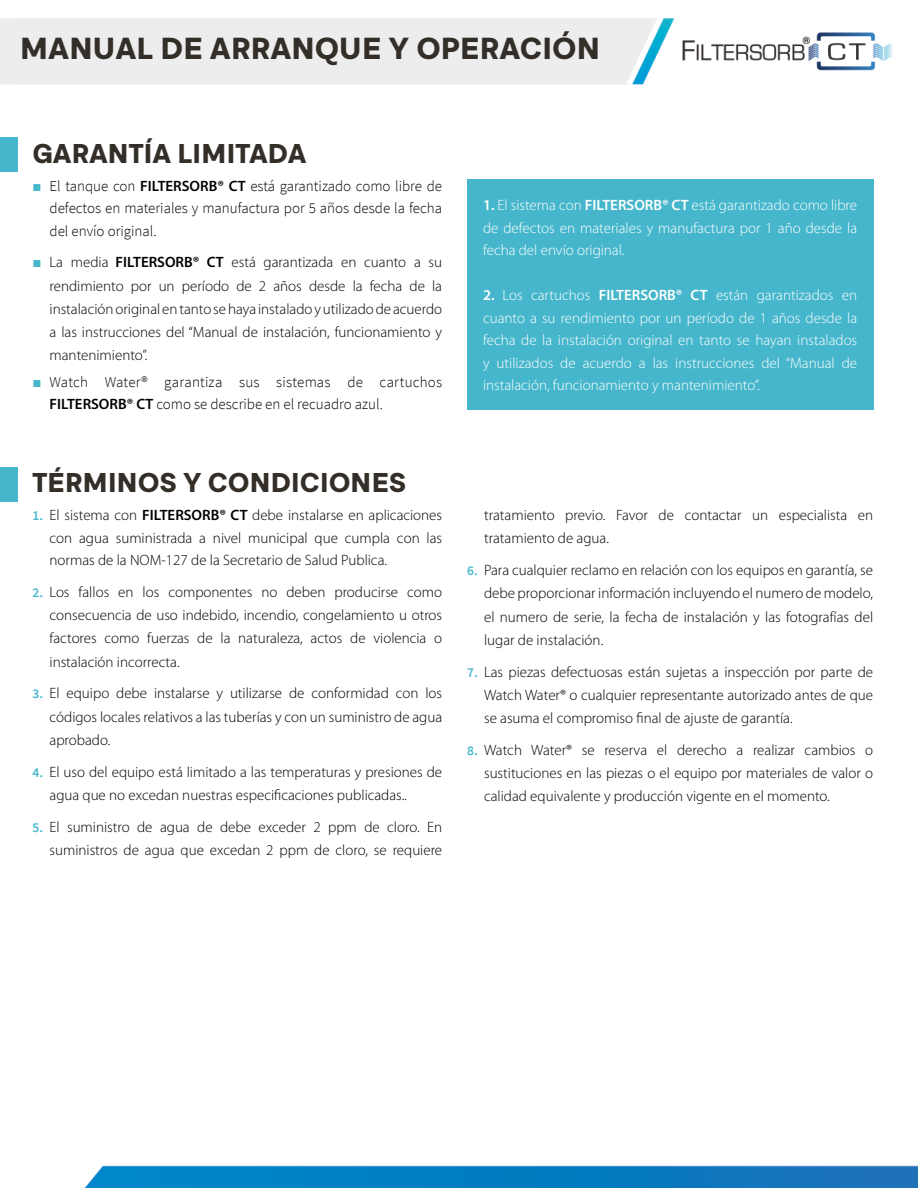
<style>
.page{position:relative;width:918px;height:1188px;background:#fff}
.page>*{position:absolute;margin:0;border:0;box-sizing:border-box;transform-origin:0 0}
.t1{font:900 30px "Quadran";letter-spacing:-.01em;color:#342e29}
.t2{font:900 26.85px "Quadran";letter-spacing:-.01em;color:#342e29}
.t3{font:300 15px/23.2px "Myriad Pro";color:#000;text-align:justify}
.t4{font:300 15px/22.5px "Myriad Pro";color:#fff;text-align:justify}
.t5{font:300 15px/22.5px "Source Sans Pro";color:#000;text-align:justify}
.s1{font-family:"Arial";font-weight:400;color:#45b6cb}
.s2{font-family:"Myriad Pro";font-weight:600}
.s3{font-weight:600}
.s4{font-family:"Source Sans Pro";font-weight:600;font-size:13.5px;color:#45b6cb}
</style>
<div class="page">
<img style="left:0;top:18px;width:918px;height:1170px">
<div style="left:467px;top:179px;width:406px;height:230px;background:#45b6cb"></div>
<div style="left:0;top:137px;width:17px;height:35px;background:#45b6cb"></div>
<div style="left:0;top:467px;width:17px;height:34px;background:#45b6cb"></div>
<p class="t1" style="left:20px;top:29px;width:582px">MANUAL DE ARRANQUE Y OPERACIÓN</p>
<p class="t2" style="left:33px;top:136px;width:275px">GARANTÍA LIMITADA</p>
<p class="t5" style="left:50px;top:174px;width:394px;text-indent:-17px"><span class="s1">■</span> El tanque con <span class="s2">FILTERSORB® CT</span> está garantizado como libre de defectos en materiales y manufactura por 5 años desde la fecha del envío original.</p>
<p class="t3" style="left:50px;top:251px;width:394px;text-indent:-17px"><span class="s1">■</span> La media <span class="s3">FILTERSORB® CT</span> está garantizada en cuanto a su rendimiento por un período de 2 años desde la fecha de la instalación original en tanto se haya instalado y utilizado de acuerdo a las instrucciones del “Manual de instalación, funcionamiento y mantenimiento”.</p>
<p class="t5" style="left:50px;top:371px;width:394px;text-indent:-17px"><span class="s1">■</span> Watch Water® garantiza sus sistemas de cartuchos<br><span class="s2">FILTERSORB® CT</span> como se describe en el recuadro azul.</p>
<p class="t2" style="left:33px;top:465px;width:376px">TÉRMINOS Y CONDICIONES</p>
<p class="t3" style="left:50px;top:504px;width:394px;line-height:22.5px;text-indent:-17px"><span class="s4">1.</span> El sistema con <span class="s3">FILTERSORB® CT</span> debe instalarse en aplicaciones con agua suministrada a nivel municipal que cumpla con las normas de la NOM-127 de la Secretario de Salud Publica.</p>
<p class="t3" style="left:50px;top:580px;width:394px;text-indent:-17px"><span class="s4">2.</span> Los fallos en los componentes no deben producirse como consecuencia de uso indebido, incendio, congelamiento u otros factores como fuerzas de la naturaleza, actos de violencia o instalación incorrecta.</p>
<p class="t3" style="left:50px;top:682px;width:394px;text-indent:-17px"><span class="s4">3.</span> El equipo debe instalarse y utilizarse de conformidad con los códigos locales relativos a las tuberías y con un suministro de agua aprobado.</p>
<p class="t3" style="left:50px;top:760px;width:394px;text-indent:-17px"><span class="s4">4.</span> El uso del equipo está limitado a las temperaturas y presiones de agua que no excedan nuestras especificaciones publicadas..</p>
<p class="t3" style="left:33px;top:815px;width:411px;text-align:right"><span class="s4">5.</span> El suministro de agua de debe exceder 2 ppm de cloro. En suministros de agua que excedan 2 ppm de cloro, se requiere</p>
<p class="t4" style="left:483px;top:194px;width:376px"><span class="s3">1.</span> El sistema con <span class="s3">FILTERSORB® CT</span> está garantizado como libre de defectos en materiales y manufactura por 1 año desde la fecha del envío original.</p>
<p class="t4" style="left:483px;top:284px;width:376px"><span class="s3">2.</span> Los cartuchos <span class="s3">FILTERSORB® CT</span> están garantizados en cuanto a su rendimiento por un período de 1 años desde la fecha de la instalación original en tanto se hayan instalados y utilizados de acuerdo a las instrucciones del “Manual de instalación, funcionamiento y mantenimiento”.</p>
<p class="t3" style="left:484px;top:503px;width:391px">tratamiento previo. Favor de contactar un especialista en tratamiento de agua.</p>
<p class="t3" style="left:484px;top:558px;width:391px;text-indent:-17px"><span class="s4">6.</span> Para cualquier reclamo en relación con los equipos en garantía, se debe proporcionar información incluyendo el numero de modelo, el numero de serie, la fecha de instalación y las fotografías del lugar de instalación.</p>
<p class="t3" style="left:484px;top:660px;width:391px;text-indent:-17px"><span class="s4">7.</span> Las piezas defectuosas están sujetas a inspección por parte de Watch Water® o cualquier representante autorizado antes de que se asuma el compromiso final de ajuste de garantía.</p>
<p class="t3" style="left:484px;top:738px;width:391px;text-indent:-17px"><span class="s4">8.</span> Watch Water® se reserva el derecho a realizar cambios o sustituciones en las piezas o el equipo por materiales de valor o calidad equivalente y producción vigente en el momento.</p>
</div>
